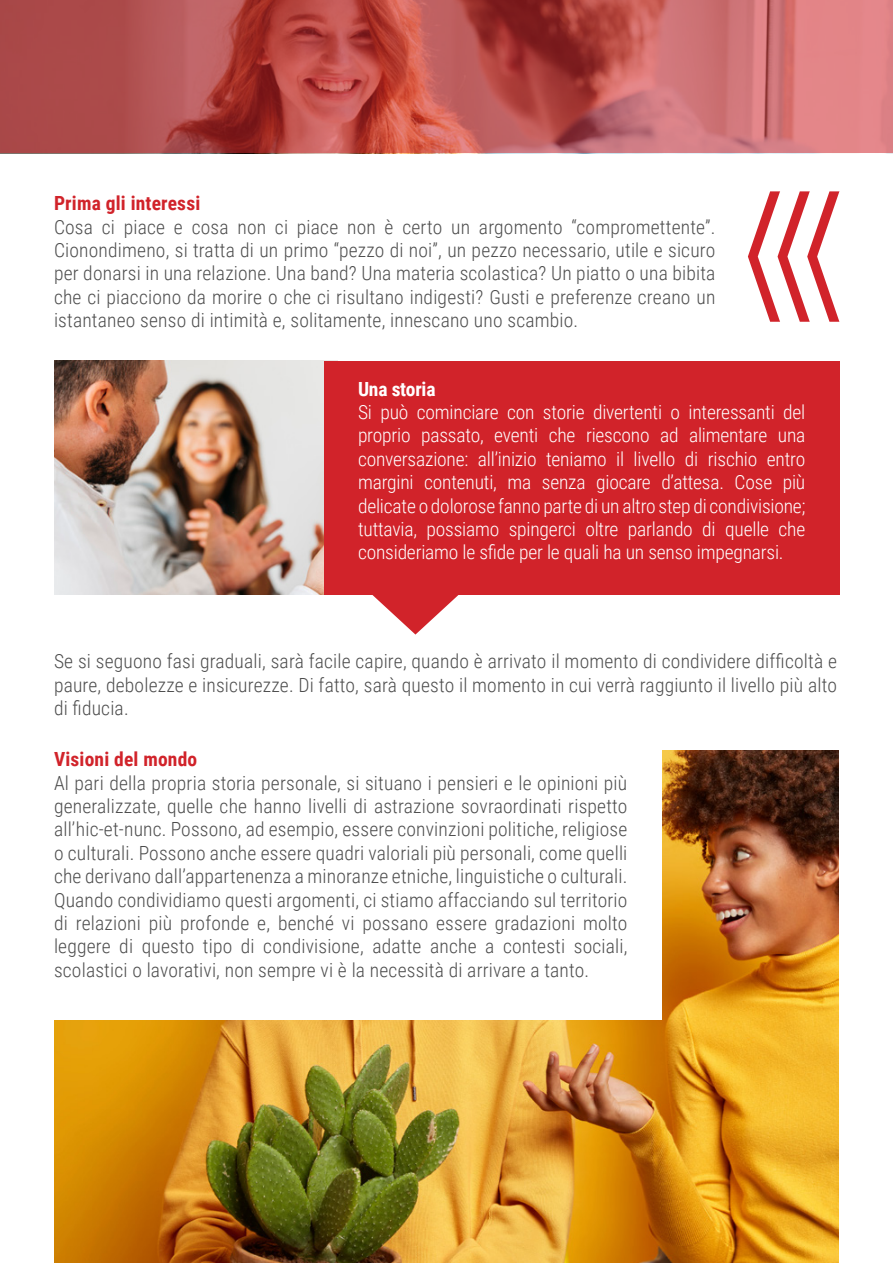
<style>
.page{position:relative;width:893px;height:1263px;background:#fff}
.page>*{position:absolute;margin:0;border:0;box-sizing:border-box;transform-origin:0 0}
.t1{font:300 19.5px/23.4px "Roboto Condensed";letter-spacing:.01em;color:#4d4d4d;text-align:justify}
.t2{font:300 19.5px/23.4px "Roboto Condensed";letter-spacing:-.01em;color:#fff;text-align:justify}
.t3{font:700 19.5px "Roboto Condensed";letter-spacing:.01em;color:#d1232a}
.t4{font:700 19.5px "Roboto Condensed";letter-spacing:-.01em;color:#fff}
</style>
<div class="page">
<svg style="left:0;top:0;width:893px;height:153px;background:#bc5858"></svg>
<img style="left:54px;top:361px;width:270px;height:233px">
<img style="left:54px;top:750px;width:785px;height:513px">
<div style="left:0;top:648px;width:662px;height:372px;background:#fff"></div>
<div style="left:324px;top:361px;width:516px;height:233px;background:#d1232a"></div>
<svg style="left:372px;top:594px;width:87px;height:41px"></svg>
<svg style="left:748px;top:191px;width:92px;height:131px"></svg>
<p class="t3" style="left:54px;top:190px;width:148px">Prima gli interessi</p>
<p class="t1" style="left:54px;top:214px;width:663px">Cosa ci piace e cosa non ci piace non è certo un argomento “compromettente”.<br>Cionondimeno, si tratta di un primo “pezzo di noi”, un pezzo necessario, utile e sicuro per donarsi in una relazione. Una band? Una materia scolastica? Un piatto o una bibita che ci piacciono da morire o che ci risultano indigesti? Gusti e preferenze creano un istantaneo senso di intimità e, solitamente, innescano uno scambio.</p>
<p class="t4" style="left:358px;top:375px;width:79px">Una storia</p>
<p class="t2" style="left:358px;top:400px;width:449px">Si può cominciare con storie divertenti o interessanti del proprio passato, eventi che riescono ad alimentare una conversazione: all’inizio teniamo il livello di rischio entro margini contenuti, ma senza giocare d’attesa. Cose più delicate o dolorose fanno parte di un altro step di condivisione; tuttavia, possiamo spingerci oltre parlando di quelle che consideriamo le sfide per le quali ha un senso impegnarsi.</p>
<p class="t1" style="left:54px;top:649px;width:784px">Se si seguono fasi graduali, sarà facile capire, quando è arrivato il momento di condividere difficoltà e paure, debolezze e insicurezze. Di fatto, sarà questo il momento in cui verrà raggiunto il livello più alto di fiducia.</p>
<p class="t3" style="left:54px;top:745px;width:145px">Visioni del mondo</p>
<p class="t1" style="left:54px;top:770px;width:575px">Al pari della propria storia personale, si situano i pensieri e le opinioni più generalizzate, quelle che hanno livelli di astrazione sovraordinati rispetto all’hic-et-nunc. Possono, ad esempio, essere convinzioni politiche, religiose o culturali. Possono anche essere quadri valoriali più personali, come quelli che derivano dall’appartenenza a minoranze etniche, linguistiche o culturali.</p>
<p class="t1" style="left:54px;top:887px;width:575px">Quando condividiamo questi argomenti, ci stiamo affacciando sul territorio di relazioni più profonde e, benché vi possano essere gradazioni molto leggere di questo tipo di condivisione, adatte anche a contesti sociali, scolastici o lavorativi, non sempre vi è la necessità di arrivare a tanto.</p>
</div>
